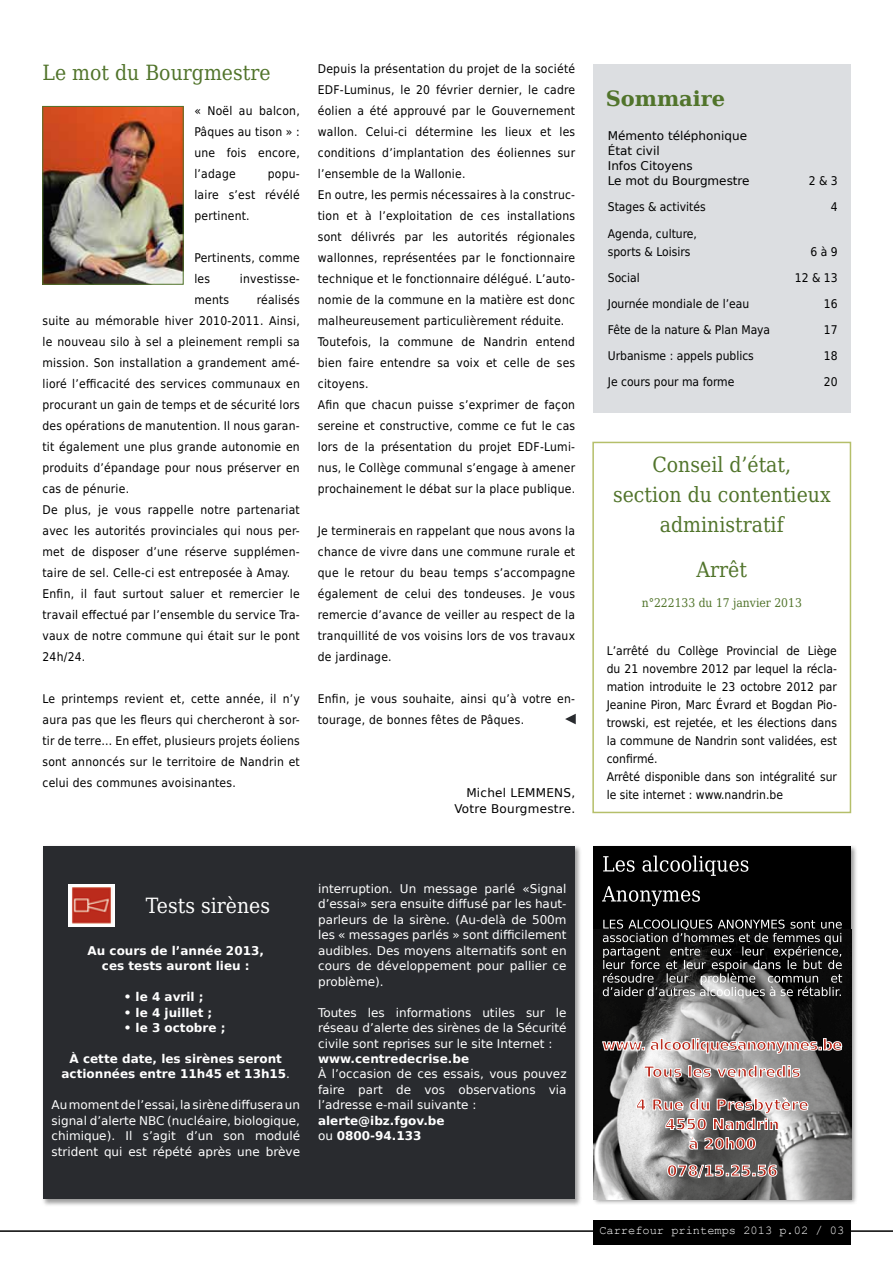
<style>
.page{position:relative;width:893px;height:1263px;background:#fff}
.page>*{position:absolute;margin:0;border:0;box-sizing:border-box;transform-origin:0 0}
.t1{font:21px/30px "DejaVu Serif Condensed";color:#51742b;text-align:center}
.t2{font:21px "DejaVu Serif Condensed";color:#fff}
.t3{font:700 21px "DejaVu Serif";color:#51742b}
.t4{font:12px/21px "DejaVu Sans Condensed";letter-spacing:.02em;color:#000;text-align:justify}
.t5{font:12px/15.5px "DejaVu Sans";color:#fff;text-align:justify}
.t6{font:12px/18px "DejaVu Sans Condensed";color:#000}
.t7{font:700 12px/15.5px "DejaVu Sans";color:#fff;text-align:center}
.t8{font:12px/15px "DejaVu Sans";color:#000}
.t9{font:12px/16.5px "DejaVu Sans";letter-spacing:.02em;color:#000;text-align:right}
.t10{font:12px "Courier New";color:#fff}
.t11{font:12px "DejaVu Serif Condensed";color:#51742b}
.s1{font-weight:400}
</style>
<div class="page">
<div style="left:593px;top:1220px;width:258px;height:25px;background:#000"></div>
<hr style="left:0;top:1230px;width:893px;height:2px;background:#000">
<div style="left:41px;top:844px;width:541px;height:363px;background:#000;opacity:.4"></div>
<div style="left:43px;top:846px;width:532px;height:353px;background:#292b2f"></div>
<div style="left:68px;top:884px;width:47px;height:42px;background:#fff"></div>
<img style="left:72px;top:887px;width:41px;height:37px">
<div style="left:592px;top:845px;width:267px;height:360px;background:#000;opacity:.4"></div>
<div style="left:594px;top:846px;width:257px;height:352px;background:#000"></div>
<img style="left:593px;top:929px;width:258px;height:270px">
<svg style="left:667px;top:1164px;width:111px;height:14px;background:#a08683"></svg>
<svg style="left:688px;top:1136px;width:68px;height:14px"></svg>
<svg style="left:635px;top:1097px;width:174px;height:33px;background:#b3a19f"></svg>
<svg style="left:643px;top:1065px;width:158px;height:13px;background:#c4aaa7"></svg>
<svg style="left:602px;top:1038px;width:240px;height:16px;background:#af9895"></svg>
<svg style="left:603px;top:919px;width:239px;height:79px"></svg>
<svg style="left:602px;top:886px;width:98px;height:20px"></svg>
<svg style="left:603px;top:855px;width:145px;height:21px"></svg>
<div style="left:593px;top:64px;width:257px;height:348px;background:#dcdee1"></div>
<svg style="left:565px;top:714px;width:11px;height:10px"></svg>
<div style="left:592px;top:442px;width:259px;height:371px;border:2px solid #b5bf6a"></div>
<img style="left:45px;top:108px;width:136px;height:174px">
<div style="left:43px;top:106px;width:140px;height:178px;border:1px solid #51742b"></div>
<h1 class="t1" style="left:43px;top:57px;width:230px">Le mot du Bourgmestre</h1>
<p class="t4" style="left:318px;top:58px;width:259px;text-align:left">Depuis la présentation du projet de la société EDF-Luminus, le 20 février dernier, le cadre éolien a été approuvé par le Gouvernement wallon. Celui-ci détermine les lieux et les conditions d’implantation des éoliennes sur l’ensemble de la Wallonie.<br>En outre, les permis nécessaires à la construc&shy;tion et à l’exploitation de ces installations sont délivrés par les autorités régionales wallonnes, représentées par le fonctionnaire technique et le fonctionnaire délégué. L’auto&shy;nomie de la commune en la matière est donc malheureusement particulièrement réduite.<br>Toutefois, la commune de Nandrin entend bien faire entendre sa voix et celle de ses citoyens.<br>Afin que chacun puisse s’exprimer de façon sereine et constructive, comme ce fut le cas lors de la présentation du projet EDF-Lumi&shy;nus, le Collège communal s’engage à amener prochainement le débat sur la place publique.</p>
<p class="t4" style="left:318px;top:520px;width:259px">Je terminerais en rappelant que nous avons la chance de vivre dans une commune rurale et que le retour du beau temps s’accompagne également de celui des tondeuses. Je vous remercie d’avance de veiller au respect de la tranquillité de vos voisins lors de vos travaux de jardinage.</p>
<p class="t4" style="left:318px;top:688px;width:259px">Enfin, je vous souhaite, ainsi qu’à votre en&shy;tourage, de bonnes fêtes de Pâques.</p>
<p class="t4" style="left:194px;top:100px;width:107px">« Noël au balcon, Pâques au tison » : une fois encore, l’adage</p>
<p class="t4" style="left:194px;top:163px;width:107px;text-indent:73px">popu&shy;laire s’est révélé pertinent.</p>
<p class="t4" style="left:194px;top:247px;width:107px">Pertinents, comme les</p>
<p class="t4" style="left:240px;top:268px;width:61px">investisse-</p>
<p class="t4" style="left:43px;top:289px;width:259px;text-align:left;text-indent:214px">réalisés suite au mémorable hiver 2010-2011. Ainsi, le nouveau silo à sel a pleinement rempli sa mission. Son installation a grandement amé&shy;lioré l’efficacité des services communaux en procurant un gain de temps et de sécurité lors des opérations de manutention. Il nous garan&shy;tit également une plus grande autonomie en produits d’épandage pour nous préserver en cas de pénurie.<br>De plus, je vous rappelle notre partenariat avec les autorités provinciales qui nous per&shy;met de disposer d’une réserve supplémen&shy;taire de sel. Celle-ci est entreposée à Amay.<br>Enfin, il faut surtout saluer et remercier le travail effectué par l’ensemble du service Tra&shy;vaux de notre commune qui était sur le pont 24h/24.</p>
<p class="t4" style="left:43px;top:688px;width:259px">Le printemps revient et, cette année, il n’y aura pas que les fleurs qui chercheront à sor&shy;tir de terre… En effet, plusieurs projets éoliens sont annoncés sur le territoire de Nandrin et celui des communes avoisinantes.</p>
<p class="t4" style="left:194px;top:289px;width:36px">ments</p>
<p class="t9" style="left:454px;top:784px;width:122px">Michel LEMMENS,<br>Votre Bourgmestre.</p>
<h1 class="t2" style="left:146px;top:890px;width:126px">Tests sirènes</h1>
<p class="t7" style="left:88px;top:942px;width:178px">Au cours de l’année 2013, ces tests auront lieu :</p>
<p class="t7" style="left:124px;top:989px;width:81px">• le 4 avril ;</p>
<p class="t7" style="left:124px;top:1004px;width:90px">• le 4 juillet ;</p>
<p class="t7" style="left:124px;top:1020px;width:103px">• le 3 octobre ;</p>
<p class="t7" style="left:61px;top:1051px;width:230px">À cette date, les sirènes seront actionnées entre 11h45 et 13h15<span class="s1">.</span></p>
<p class="t5" style="left:51px;top:1097px;width:250px">Au moment de l’essai, la sirène diffusera un signal d’alerte NBC (nucléaire, biologique, chimique). Il s’agit d’un son modulé strident qui est répété après une brève</p>
<p class="t5" style="left:318px;top:881px;width:250px">interruption. Un message parlé «Signal d’essai» sera ensuite diffusé par les haut&shy;parleurs de la sirène. (Au-delà de 500m les « messages parlés » sont difficilement audibles. Des moyens alternatifs sont en cours de développement pour pallier ce problème).</p>
<p class="t5" style="left:318px;top:1004px;width:250px">Toutes les informations utiles sur le réseau d’alerte des sirènes de la Sécurité civile sont reprises sur le site Internet :</p>
<p class="t7" style="left:318px;top:1051px;width:153px">www.centredecrise.be</p>
<p class="t5" style="left:318px;top:1066px;width:250px">À l’occasion de ces essais, vous pouvez faire part de vos observations via l’adresse e-mail suivante :</p>
<p class="t7" style="left:318px;top:1112px;width:128px;text-align:left">alerte@ibz.fgov.be <span class="s1">ou</span> 0800-94.133</p>
<h1 class="t3" style="left:606px;top:82px;width:121px">Sommaire</h1>
<p class="t8" style="left:608px;top:128px;width:143px">Mémento téléphonique<br>État civil<br>Infos Citoyens<br>Le mot du Bourgmestre</p>
<p class="t4" style="left:809px;top:170px;width:31px">2 &amp; 3</p>
<p class="t6" style="left:608px;top:198px;width:99px">Stages &amp; activités</p>
<p class="t4" style="left:831px;top:196px;width:8px">4</p>
<p class="t6" style="left:608px;top:224px;width:91px">Agenda, culture, sports &amp; Loisirs</p>
<p class="t4" style="left:810px;top:241px;width:29px">6 à 9</p>
<p class="t4" style="left:608px;top:267px;width:34px">Social</p>
<p class="t4" style="left:795px;top:267px;width:44px">12 &amp; 13</p>
<p class="t6" style="left:608px;top:294px;width:143px">Journée mondiale de l’eau</p>
<p class="t4" style="left:824px;top:293px;width:15px">16</p>
<p class="t6" style="left:608px;top:320px;width:164px">Fête de la nature &amp; Plan Maya</p>
<p class="t4" style="left:824px;top:319px;width:15px">17</p>
<p class="t6" style="left:608px;top:347px;width:148px">Urbanisme : appels publics</p>
<p class="t4" style="left:824px;top:345px;width:15px">18</p>
<p class="t6" style="left:608px;top:373px;width:128px">Je cours pour ma forme</p>
<p class="t4" style="left:824px;top:371px;width:15px">20</p>
<h1 class="t1" style="left:613px;top:449px;width:219px">Conseil d’état,<br>section du contentieux administratif</h1>
<h1 class="t1" style="left:697px;top:554px;width:52px">Arrêt</h1>
<p class="t11" style="left:642px;top:594px;width:162px">n°222133 du 17 janvier 2013</p>
<p class="t6" style="left:607px;top:641px;width:232px">L’arrêté du Collège Provincial de Liège du 21 novembre 2012 par lequel la récla&shy;mation introduite le 23 octobre 2012 par Jeanine Piron, Marc Évrard et Bogdan Pio&shy;trowski, est rejetée, et les élections dans la commune de Nandrin sont validées, est confirmé.<br>Arrêté disponible dans son intégralité sur le site internet : www.nandrin.be</p>
<p class="t10" style="left:599px;top:1223px;width:246px">Carrefour printemps 2013 p.02 / 03</p>
</div>
